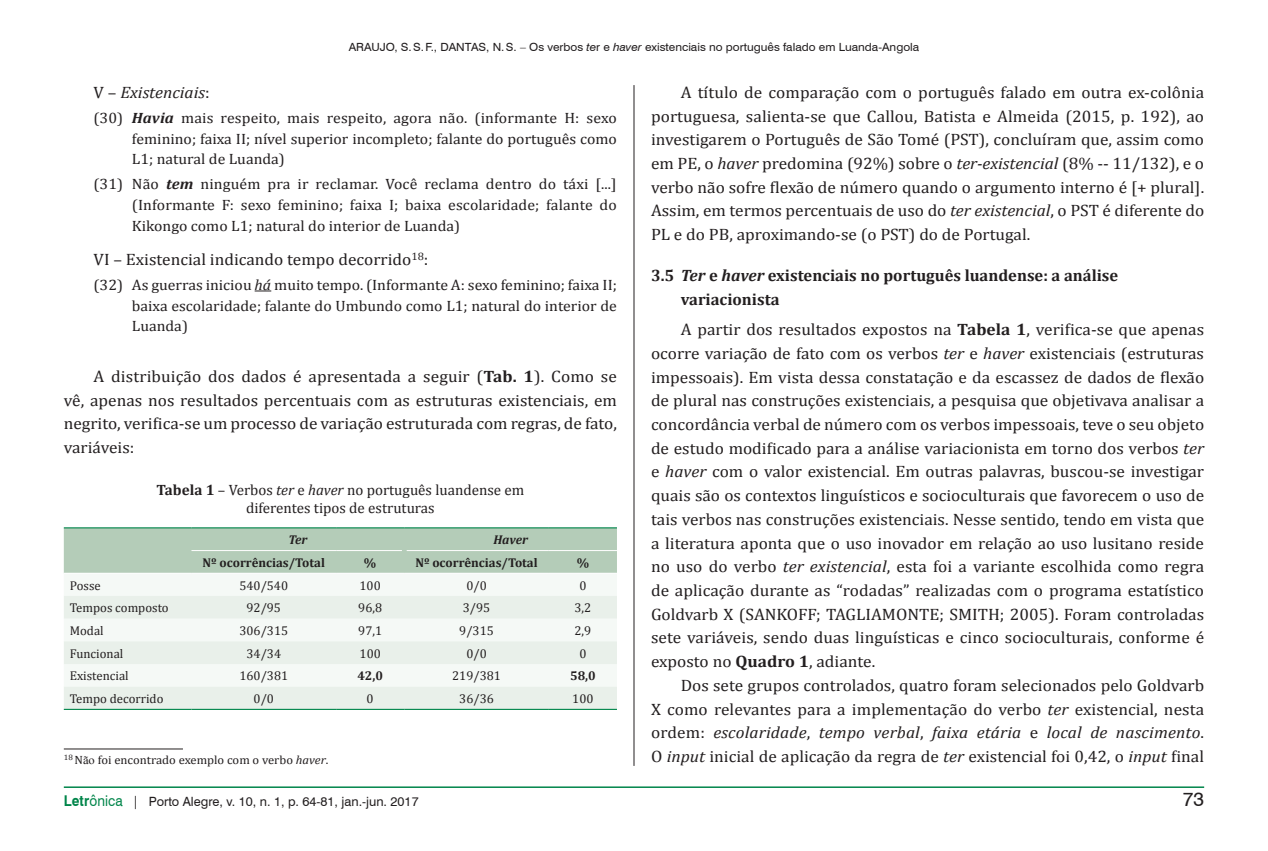
<style>
.page{position:relative;width:1268px;height:851px;background:#fff}
.page>*{position:absolute;margin:0;border:0;box-sizing:border-box;transform-origin:0 0}
.t1{font:19.5px "Swiss 721 BT";color:#231f20}
.t2{font:16.5px/23.7px "Cambria";color:#231f20;text-align:justify;scale:1.05 1}
.t3{font:700 16.5px/23.7px "Cambria";color:#231f20}
.t4{font:italic 16.5px "Cambria";color:#231f20;scale:1.05 1}
.t5{font:15px/20.7px "Cambria";color:#231f20;text-align:justify;scale:1.05 1}
.t6{font:15px/18px "Cambria";color:#231f20;text-align:center}
.t7{font:12.75px "Cambria";color:#231f20}
.t8{font:12.75px "Swiss 721 BT";color:#231f20}
.t9{font:700 12.75px "Cambria";color:#231f20}
.t10{font:italic 700 12.75px "Cambria";letter-spacing:-.005em;color:#231f20}
.t11{font:12px "Cambria";color:#231f20;scale:1.05 1}
.t12{font:11.25px "Swiss 721 BT";color:#231f20;scale:1.05 1}
.s1{font-style:italic}
.s2{font-style:normal}
.s3{font-weight:700;font-style:italic}
.s4{font-weight:700}
.s5{font-family:"Times New Roman"}
.s6{font-weight:700;font-size:14.85px;color:#00854a}
.s7{font-size:14.85px;color:#00854a}
.s8{font-size:13.2px}
</style>
<div class="page">
<hr style="left:64px;top:786px;width:1139px;height:1px;background:#00854a">
<hr style="left:633px;top:85px;width:1px;height:680px;background:#231f20">
<svg style="left:254px;top:290px;width:17px;height:1px"></svg>
<div style="left:64px;top:528px;width:553px;height:44px;background:#b4ccb8"></div>
<svg style="left:64px;top:595px;width:553px;height:1px"></svg>
<svg style="left:64px;top:596px;width:553px;height:112px;fill:#e9f0ea"></svg>
<hr style="left:64px;top:708px;width:127px;height:1px;background:#00854a">
<hr style="left:191px;top:708px;width:145px;height:1px;background:#00854a">
<hr style="left:336px;top:708px;width:68px;height:1px;background:#00854a">
<hr style="left:404px;top:708px;width:145px;height:1px;background:#00854a">
<hr style="left:549px;top:708px;width:68px;height:1px;background:#00854a">
<hr style="left:191px;top:550px;width:145px;height:1px;background:#fff">
<hr style="left:336px;top:550px;width:66px;height:1px;background:#fff">
<hr style="left:406px;top:550px;width:143px;height:1px;background:#fff">
<hr style="left:549px;top:550px;width:68px;height:1px;background:#fff">
<hr style="left:402px;top:528px;width:4px;height:22px;background:#b4ccb8">
<hr style="left:402px;top:550px;width:4px;height:22px;background:#b4ccb8">
<hr style="left:64px;top:527px;width:127px;height:1px;background:#00854a">
<hr style="left:191px;top:527px;width:145px;height:1px;background:#00854a">
<hr style="left:336px;top:527px;width:68px;height:1px;background:#00854a">
<hr style="left:404px;top:527px;width:145px;height:1px;background:#00854a">
<hr style="left:549px;top:527px;width:68px;height:1px;background:#00854a">
<hr style="left:64px;top:748px;width:119px;height:1px;background:#231f20">
<p class="t12" style="left:348px;top:40px;width:104px">Araujo, S.S.F., Dantas</p>
<p class="t12" style="left:486px;top:40px;width:414px">, N.S. – Os verbos <span class="s1">te</span>r e <span class="s1">haver</span> existenciais no português falado em Luanda-Angola</p>
<p class="t4" style="left:94px;top:82px;width:112px"><span class="s2">V –</span> Existenciais<span class="s2">:</span></p>
<p class="t5" style="left:132px;top:107px;width:463px;text-indent:-38px">(30) <span class="s3">Havia</span> mais respeito, mais respeito, agora não. (informante H: sexo feminino; faixa II; nível superior incompleto; falante do português como L1; natural de Luanda)</p>
<p class="t5" style="left:132px;top:174px;width:463px;text-indent:-38px">(31) Não <span class="s3">tem</span> ninguém pra ir reclamar. Você reclama dentro do táxi [...] (Informante F: sexo feminino; faixa I; baixa escolaridade; falante do Kikongo como L1; natural do interior de Luanda)</p>
<p class="t2" style="left:94px;top:247px;width:320px">VI – Existencial indicando tempo decorrido<sup>18</sup>:</p>
<p class="t5" style="left:132px;top:274px;width:463px;text-indent:-38px">(32) As guerras iniciou <span class="s1">há</span> muito tempo. (Informante A: sexo feminino; faixa II; baixa escolaridade; falante do Umbundo como L1; natural do interior de Luanda)</p>
<p class="t2" style="left:64px;top:364px;width:528px;text-indent:30px">A distribuição dos dados é apresentada a seguir (<span class="s4">Tab. 1</span>). Como se vê, apenas nos resultados percentuais com as estruturas existenciais, em negrito, verifica-se um processo de variação estruturada com regras, de fato, variáveis:</p>
<p class="t6" style="left:156px;top:480px;width:369px"><span class="s4">Tabela 1</span> – Verbos <span class="s1">ter</span> e <span class="s1">haver</span> no português luandense em diferentes tipos de estruturas</p>
<p class="t10" style="left:288px;top:532px;width:20px">Ter</p>
<p class="t10" style="left:493px;top:532px;width:36px">Haver</p>
<p class="t9" style="left:202px;top:554px;width:124px">Nº ocorrências/Total</p>
<p class="t9" style="left:364px;top:554px;width:14px">%</p>
<p class="t9" style="left:415px;top:554px;width:124px">Nº ocorrências/Total</p>
<p class="t9" style="left:576px;top:554px;width:14px">%</p>
<p class="t7" style="left:70px;top:577px;width:32px">Posse</p>
<p class="t7" style="left:239px;top:577px;width:50px">540/540</p>
<p class="t7" style="left:359px;top:577px;width:23px">100</p>
<p class="t7" style="left:466px;top:577px;width:22px">0/0</p>
<p class="t7" style="left:579px;top:577px;width:9px">0</p>
<p class="t7" style="left:70px;top:600px;width:100px">Tempos composto</p>
<p class="t7" style="left:246px;top:600px;width:36px">92/95</p>
<p class="t7" style="left:358px;top:600px;width:25px">96,8</p>
<p class="t7" style="left:462px;top:600px;width:29px">3/95</p>
<p class="t7" style="left:574px;top:600px;width:18px">3,2</p>
<p class="t7" style="left:70px;top:623px;width:35px">Modal</p>
<p class="t7" style="left:239px;top:623px;width:50px">306/315</p>
<p class="t7" style="left:358px;top:623px;width:25px">97,1</p>
<p class="t7" style="left:459px;top:623px;width:36px">9/315</p>
<p class="t7" style="left:574px;top:623px;width:18px">2,9</p>
<p class="t7" style="left:70px;top:645px;width:55px">Funcional</p>
<p class="t7" style="left:246px;top:645px;width:36px">34/34</p>
<p class="t7" style="left:359px;top:645px;width:23px">100</p>
<p class="t7" style="left:466px;top:645px;width:22px">0/0</p>
<p class="t7" style="left:579px;top:645px;width:9px">0</p>
<p class="t7" style="left:70px;top:668px;width:60px">Existencial</p>
<p class="t7" style="left:239px;top:668px;width:50px">160/381</p>
<p class="t9" style="left:357px;top:668px;width:27px">42,0</p>
<p class="t7" style="left:452px;top:668px;width:50px">219/381</p>
<p class="t9" style="left:570px;top:668px;width:27px">58,0</p>
<p class="t7" style="left:70px;top:691px;width:95px">Tempo decorrido</p>
<p class="t7" style="left:253px;top:691px;width:22px">0/0</p>
<p class="t7" style="left:366px;top:691px;width:9px">0</p>
<p class="t7" style="left:459px;top:691px;width:36px">36/36</p>
<p class="t7" style="left:572px;top:691px;width:23px">100</p>
<p class="t11" style="left:64px;top:752px;width:253px"><sup>18</sup> N<span class="s5">ão</span> foi encontrado exemplo com o verbo <span class="s1">haver</span>.</p>
<p class="t8" style="left:64px;top:794px;width:356px"><span class="s6">Letr</span><span class="s7">ônica</span> <span class="s8">|</span> Porto Alegre, v. 10, n. 1, p. 64-81, jan.-jun. 2017</p>
<p class="t2" style="left:651px;top:80px;width:528px;text-indent:30px">A título de comparação com o português falado em outra ex-colônia portuguesa, salienta-se que Callou, Batista e Almeida (2015, p. 192), ao investigarem o Português de São Tomé (PST), concluíram que, assim como em PE, o <span class="s1">haver</span> predomina (92%) sobre o <span class="s1">ter-existencial</span> (8% -- 11/132), e o verbo não sofre flexão de número quando o argumento interno é [+ plural].<br>Assim, em termos percentuais de uso do <span class="s1">ter existencial</span>, o PST é diferente do PL e do PB, aproximando-se (o PST) do de Portugal.</p>
<p class="t3" style="left:680px;top:263px;width:439px;text-indent:-30px">3.5 <span class="s1">Ter</span> e <span class="s1">haver</span> existenciais no português luandense: a análise variacionista</p>
<p class="t2" style="left:651px;top:317px;width:528px;text-indent:30px">A partir dos resultados expostos na <span class="s4">Tabela 1</span>, verifica-se que apenas ocorre variação de fato com os verbos <span class="s1">ter</span> e <span class="s1">haver</span> existenciais (estruturas impessoais). Em vista dessa constatação e da escassez de dados de flexão de plural nas construções existenciais, a pesquisa que objetivava analisar a concordância verbal de número com os verbos impessoais, teve o seu objeto de estudo modificado para a análise variacionista em torno dos verbos <span class="s1">ter </span>e <span class="s1">haver</span> com o valor existencial. Em outras palavras, buscou-se investigar quais são os contextos linguísticos e socioculturais que favorecem o uso de tais verbos nas construções existenciais. Nesse sentido, tendo em vista que a literatura aponta que o uso inovador em relação ao uso lusitano reside no uso do verbo <span class="s1">ter existencial</span>, esta foi a variante escolhida como regra de aplicação durante as “rodadas” realizadas com o programa estatístico Goldvarb X (SANKOFF; TAGLIAMONTE; SMITH; 2005). Foram controladas sete variáveis, sendo duas linguísticas e cinco socioculturais, conforme é exposto no <span class="s4">Quadro 1</span>, adiante.</p>
<p class="t2" style="left:651px;top:673px;width:528px;text-indent:30px">Dos sete grupos controlados, quatro foram selecionados pelo Goldvarb X como relevantes para a implementação do verbo <span class="s1">ter</span> existencial, nesta ordem: <span class="s1">escolaridade</span>, <span class="s1">tempo verbal</span>, <span class="s1">faixa etária</span> e <span class="s1">local de nascimento</span>.<br>O <span class="s1">input</span> inicial de aplicação da regra de <span class="s1">ter</span> existencial foi 0,42, o <span class="s1">input</span> final</p>
<p class="t1" style="left:1182px;top:787px;width:23px">73</p>
</div>
